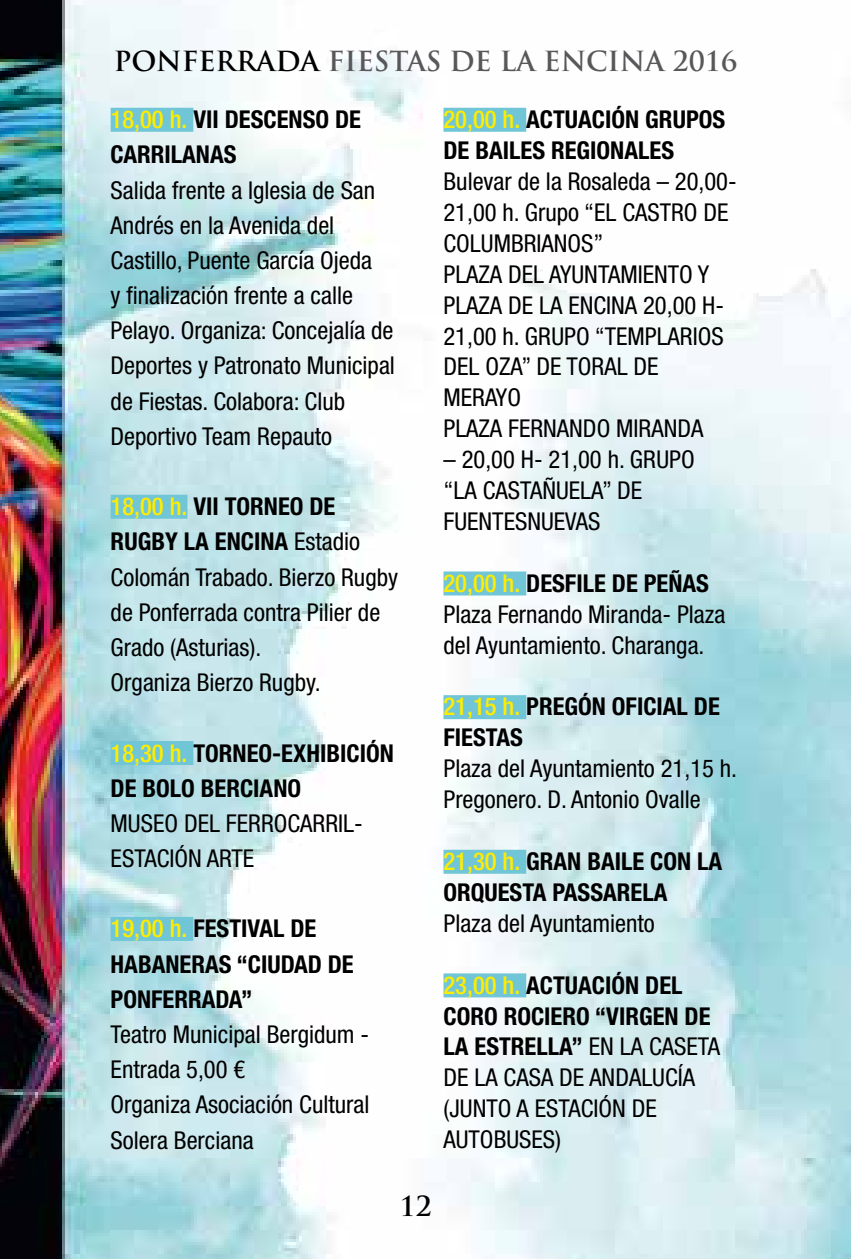
<style>
.page{position:relative;width:851px;height:1259px;background:#fff}
.page>*{position:absolute;margin:0;border:0;box-sizing:border-box;transform-origin:0 0}
.t1{font:700 27px "Trajan Pro";color:#58585a}
.t2{font:700 27px "Trajan Pro";color:#000}
.t3{font:condensed 24.6px/30.9px "Helvetica Neue LT Std";color:#000}
.t4{font:700 condensed 24.6px/35.1px "Helvetica Neue LT Std";color:#000}
.s1{color:#000}
.s2{font-weight:500;color:#ffed00}
.s3{font-weight:700}
</style>
<div class="page">
<img style="left:0;top:0;width:850px;height:1259px">
<div style="left:111px;top:108px;width:82px;height:24px;background:#70c6d6"></div>
<div style="left:111px;top:495px;width:76px;height:24px;background:#70c6d6"></div>
<div style="left:111px;top:741px;width:82px;height:24px;background:#70c6d6"></div>
<div style="left:111px;top:917px;width:82px;height:24px;background:#70c6d6"></div>
<div style="left:443px;top:108px;width:83px;height:24px;background:#70c6d6"></div>
<div style="left:443px;top:571px;width:83px;height:24px;background:#70c6d6"></div>
<div style="left:443px;top:695px;width:83px;height:24px;background:#70c6d6"></div>
<div style="left:443px;top:849px;width:83px;height:24px;background:#70c6d6"></div>
<div style="left:443px;top:973px;width:83px;height:24px;background:#70c6d6"></div>
<p class="t1" style="left:114px;top:45px;width:625px"><span class="s1">PONFERRADA</span> FIESTAS DE LA ENCINA 2016</p>
<p class="t4" style="left:111px;top:102px;width:252px"><span class="s2">18,00 h.</span> VII DESCENSO DE<br>CARRILANAS</p>
<p class="t3" style="left:111px;top:172px;width:286px;line-height:35.1px">Salida frente a Iglesia de San<br>Andrés en la Avenida del<br>Castillo, Puente García Ojeda<br>y finalización frente a calle<br>Pelayo. Organiza: Concejalía de<br>Deportes y Patronato Municipal de Fiestas. Colabora: Club<br>Deportivo Team Repauto</p>
<p class="t3" style="left:111px;top:489px;width:289px;line-height:35.1px"><span class="s2">18,00 h.</span> <span class="s3">VII TORNEO DE<br>RUGBY LA ENCINA</span> Estadio<br>Colomán Trabado. Bierzo Rugby de Ponferrada contra Pilier de<br>Grado (Asturias).<br>Organiza Bierzo Rugby.</p>
<p class="t4" style="left:111px;top:735px;width:285px"><span class="s2">18,30 h.</span> TORNEO-EXHIBICIÓN<br>DE BOLO BERCIANO</p>
<p class="t3" style="left:111px;top:805px;width:253px;line-height:35.1px">MUSEO DEL FERROCARRIL-<br>ESTACIÓN ARTE</p>
<p class="t4" style="left:111px;top:911px;width:244px"><span class="s2">19,00 h.</span> FESTIVAL DE<br>HABANERAS “CIUDAD DE<br>PONFERRADA”</p>
<p class="t3" style="left:111px;top:1016px;width:260px;line-height:35.1px">Teatro Municipal Bergidum -<br>Entrada 5,00 €<br>Organiza Asociación Cultural<br>Solera Berciana</p>
<p class="t4" style="left:443px;top:104px;width:283px;line-height:30.9px"><span class="s2">20,00 h.</span> ACTUACIÓN GRUPOS<br>DE BAILES REGIONALES</p>
<p class="t3" style="left:443px;top:166px;width:295px">Bulevar de la Rosaleda – 20,00-<br>21,00 h. Grupo “EL CASTRO DE<br>COLUMBRIANOS”<br>PLAZA DEL AYUNTAMIENTO Y<br>PLAZA DE LA ENCINA 20,00 H-<br>21,00 h. GRUPO “TEMPLARIOS<br>DEL OZA” DE TORAL DE<br>MERAYO<br>PLAZA FERNANDO MIRANDA</p>
<p class="t3" style="left:443px;top:444px;width:253px">– 20,00 H- 21,00 h. GRUPO “LA CASTAÑUELA” DE<br>FUENTESNUEVAS</p>
<p class="t3" style="left:443px;top:567px;width:283px"><span class="s2">20,00 h.</span> <span class="s3">DESFILE DE PEÑAS<br></span>Plaza Fernando Miranda- Plaza del Ayuntamiento. Charanga.</p>
<p class="t4" style="left:443px;top:691px;width:278px;line-height:30.9px"><span class="s2">21,15 h.</span> PREGÓN OFICIAL DE<br>FIESTAS</p>
<p class="t3" style="left:443px;top:753px;width:295px">Plaza del Ayuntamiento 21,15 h.<br>Pregonero. D. Antonio Ovalle</p>
<p class="t4" style="left:443px;top:845px;width:280px;line-height:30.9px"><span class="s2">21,30 h.</span> GRAN BAILE CON LA<br>ORQUESTA PASSARELA</p>
<p class="t3" style="left:443px;top:907px;width:213px">Plaza del Ayuntamiento</p>
<p class="t3" style="left:443px;top:969px;width:278px"><span class="s2">23,00 h.</span> <span class="s3">ACTUACIÓN DEL<br>CORO ROCIERO “VIRGEN DE<br>LA ESTRELLA”</span> EN LA CASETA<br>DE LA CASA DE ANDALUCÍA (JUNTO A ESTACIÓN DE<br>AUTOBUSES)</p>
<p class="t2" style="left:399px;top:1189px;width:34px">12</p>
</div>
